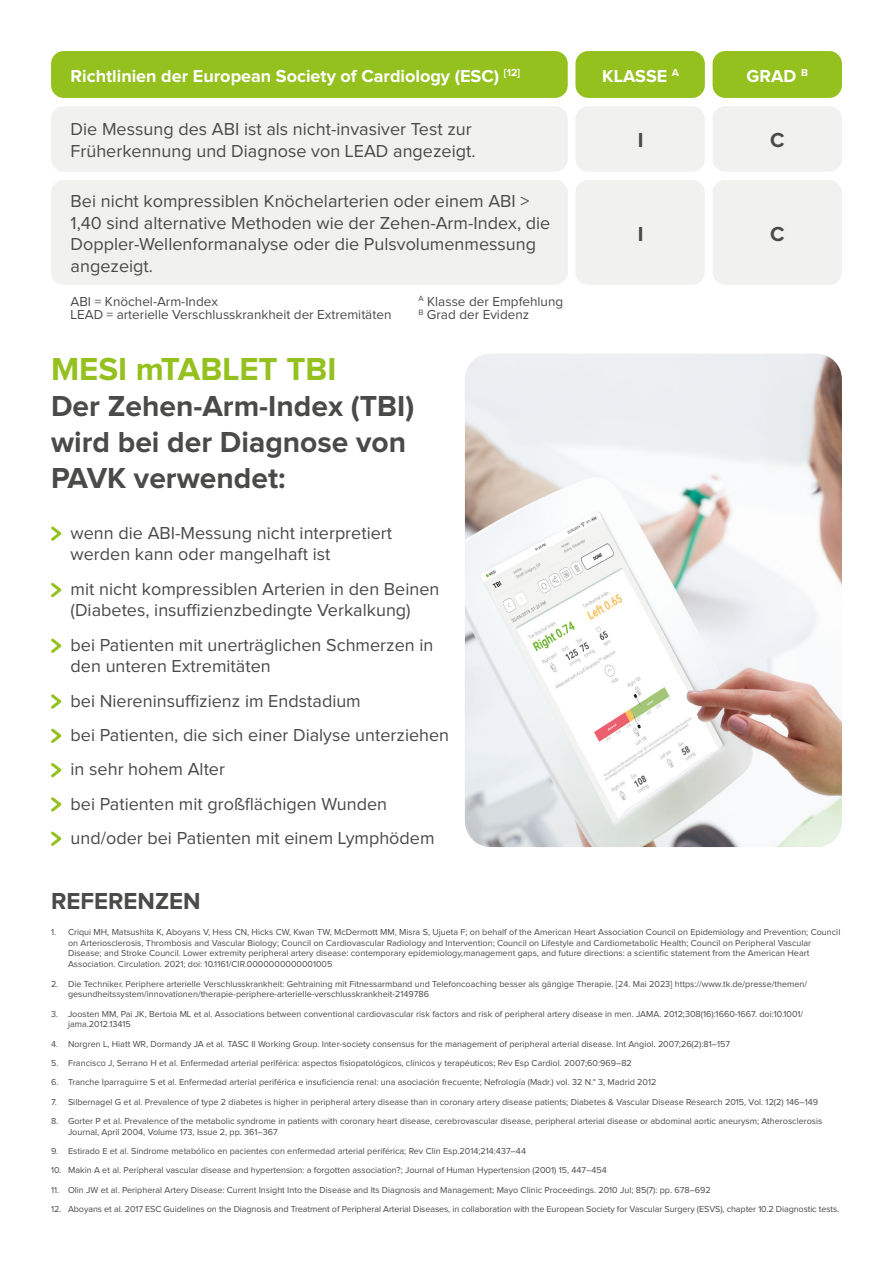
<style>
.page{position:relative;width:893px;height:1263px;background:#fff}
.page>*{position:absolute;margin:0;border:0;box-sizing:border-box;transform-origin:0 0}
.t1{font:700 33px "Proxima Nova";color:#95c11f}
.t2{font:700 30px/36px "Proxima Nova";color:#4a4a49}
.t3{font:700 24px "Proxima Nova";color:#4a4a49}
.t4{font:700 21px "Proxima Nova";color:#4a4a49}
.t5{font:18px/21.6px "Proxima Nova";color:#4a4a49}
.t6{font:700 18px "Proxima Nova";color:#fff}
.t7{font:13.5px/13.5px "Proxima Nova";color:#4a4a49}
.t8{font:9px/10.8px "Proxima Nova";color:#4a4a49}
</style>
<div class="page">
<svg style="left:51px;top:526px;width:11px;height:15px"></svg>
<svg style="left:51px;top:728px;width:11px;height:15px"></svg>
<svg style="left:51px;top:582px;width:11px;height:16px"></svg>
<svg style="left:51px;top:763px;width:11px;height:15px"></svg>
<svg style="left:51px;top:638px;width:11px;height:15px"></svg>
<svg style="left:51px;top:797px;width:11px;height:15px"></svg>
<svg style="left:51px;top:694px;width:11px;height:15px"></svg>
<svg style="left:51px;top:831px;width:11px;height:15px"></svg>
<img style="left:465px;top:354px;width:377px;height:493px">
<div style="left:51px;top:51px;width:517px;height:47px;background:#95c11f;border-radius:13px"></div>
<div style="left:51px;top:106px;width:517px;height:66px;background:#f1f1f0;border-radius:13px"></div>
<div style="left:51px;top:180px;width:517px;height:105px;background:#f1f1f0;border-radius:13px"></div>
<div style="left:575px;top:51px;width:130px;height:47px;background:#95c11f;border-radius:13px"></div>
<div style="left:575px;top:106px;width:130px;height:66px;background:#f1f1f0;border-radius:13px"></div>
<div style="left:575px;top:180px;width:130px;height:105px;background:#f1f1f0;border-radius:13px"></div>
<div style="left:713px;top:51px;width:129px;height:47px;background:#95c11f;border-radius:13px"></div>
<div style="left:713px;top:106px;width:129px;height:66px;background:#f1f1f0;border-radius:13px"></div>
<div style="left:713px;top:180px;width:129px;height:105px;background:#f1f1f0;border-radius:13px"></div>
<h3 class="t6" style="left:71px;top:66px;width:451px">Richtlinien der European Society of Cardiology (ESC) <sup>[12]</sup></h3>
<h3 class="t6" style="left:602px;top:66px;width:78px">KLASSE <sup>A</sup></h3>
<h3 class="t5" style="left:71px;top:119px;width:406px">Die Messung des ABI ist als nicht-invasiver Test zur<br>Früherkennung und Diagnose von LEAD angezeigt.</h3>
<h3 class="t5" style="left:71px;top:191px;width:481px">Bei nicht kompressiblen Knöchelarterien oder einem ABI &gt; 1,40 sind alternative Methoden wie der Zehen-Arm-Index, die Doppler-Wellenformanalyse oder die Pulsvolumenmessung angezeigt.</h3>
<h3 class="t7" style="left:71px;top:295px;width:322px">ABI = Knöchel-Arm-Index<br>LEAD = arterielle Verschlusskrankheit der Extremitäten</h3>
<h3 class="t7" style="left:418px;top:295px;width:146px"><sup>A</sup> Klasse der Empfehlung<br><sup>B</sup> Grad der Evidenz</h3>
<h1 class="t1" style="left:51px;top:352px;width:287px">MESI mTABLET TBI</h1>
<h2 class="t2" style="left:51px;top:388px;width:365px">Der Zehen-Arm-Index (TBI) wird bei der Diagnose von<br>PAVK verwendet:</h2>
<h3 class="t5" style="left:71px;top:522px;width:323px">wenn die ABI-Messung nicht interpretiert werden kann oder mangelhaft ist</h3>
<h3 class="t5" style="left:71px;top:578px;width:370px">mit nicht kompressiblen Arterien in den Beinen (Diabetes, insuffizienzbedingte Verkalkung)</h3>
<h3 class="t5" style="left:71px;top:634px;width:364px">bei Patienten mit unerträglichen Schmerzen in den unteren Extremitäten</h3>
<h3 class="t5" style="left:71px;top:684px;width:380px;line-height:34.3px">bei Niereninsuffizienz im Endstadium<br>bei Patienten, die sich einer Dialyse unterziehen in sehr hohem Alter<br>bei Patienten mit großflächigen Wunden und/oder bei Patienten mit einem Lymphödem</h3>
<h3 class="t3" style="left:51px;top:889px;width:151px">REFERENZEN</h3>
<h3 class="t4" style="left:638px;top:129px;width:7px">I</h3>
<h3 class="t4" style="left:638px;top:223px;width:7px">I</h3>
<h3 class="t6" style="left:747px;top:66px;width:63px">GRAD <sup>B</sup></h3>
<h3 class="t4" style="left:770px;top:129px;width:16px">C</h3>
<h3 class="t4" style="left:770px;top:223px;width:16px">C</h3>
<p class="t8" style="left:68px;top:926px;width:774px;text-indent:-17px">1. Criqui MH, Matsushita K, Aboyans V, Hess CN, Hicks CW, Kwan TW, McDermott MM, Misra S, Ujueta F; on behalf of the American Heart Association Council on Epidemiology and Prevention; Council on Arteriosclerosis, Thrombosis and Vascular Biology; Council on Cardiovascular Radiology and Intervention; Council on Lifestyle and Cardiometabolic Health; Council on Peripheral Vascular Disease; and Stroke Council. Lower extremity peripheral artery disease: contemporary epidemiology,management gaps, and future directions: a scientific statement from the American Heart Association. Circulation. 2021; doi: 10.1161/CIR.0000000000001005</p>
<p class="t8" style="left:68px;top:978px;width:741px;text-indent:-17px">2. Die Techniker. Peri phere arte ri elle Verschluss krank heit: Gehtrai ning mit Fitness arm band und Tele fon coa ching besser als gängige Therapie. [24. Mai 2023] https://www.tk.de/presse/themen/ gesundheitssystem/innovationen/therapie-periphere-arterielle-verschlusskrankheit-2149786</p>
<p class="t8" style="left:68px;top:1008px;width:737px;text-indent:-17px">3. Joosten MM, Pai JK, Bertoia ML et al. Associations between conventional cardiovascular risk factors and risk of peripheral artery disease in men. JAMA. 2012;308(16):1660-1667. doi:10.1001/ jama.2012.13415</p>
<p class="t8" style="left:51px;top:1038px;width:680px">4. Norgren L, Hiatt WR, Dormandy JA et al. TASC II Working Group. Inter-society consensus for the management of peripheral arterial disease. Int Angiol. 2007;26(2):81–157</p>
<p class="t8" style="left:51px;top:1058px;width:582px">5. Francisco J, Serrano H et al. Enfermedad arterial periférica: aspectos fisiopatológicos, clínicos y terapéuticos; Rev Esp Cardiol. 2007;60:969–82</p>
<p class="t8" style="left:51px;top:1077px;width:607px">6. Tranche Iparraguirre S et al. Enfermedad arterial periférica e insuficiencia renal: una asociación frecuente; Nefrología (Madr.) vol. 32 N.° 3, Madrid 2012</p>
<p class="t8" style="left:51px;top:1096px;width:769px">7. Silbernagel G et al. Prevalence of type 2 diabetes is higher in peripheral artery disease than in coronary artery disease patients; Diabetes &amp; Vascular Disease Research 2015, Vol. 12(2) 146–149</p>
<p class="t8" style="left:68px;top:1116px;width:756px;text-indent:-17px">8. Gorter P et al. Prevalence of the metabolic syndrome in patients with coronary heart disease, cerebrovascular disease, peripheral arterial disease or abdominal aortic aneurysm; Atherosclerosis<br>Journal, April 2004, Volume 173, Issue 2, pp. 361–367</p>
<p class="t8" style="left:51px;top:1146px;width:476px">9. Estirado E et al. Síndrome metabólico en pacientes con enfermedad arterial periférica; Rev Clin Esp.2014;214:437–44</p>
<p class="t8" style="left:51px;top:1165px;width:557px">10. Makin A et al. Peripheral vascular disease and hypertension: a forgotten association?; Journal of Human Hypertension (2001) 15, 447–454</p>
<p class="t8" style="left:51px;top:1184px;width:661px">11. Olin JW et al. Peripheral Artery Disease: Current Insight Into the Disease and Its Diagnosis and Management; Mayo Clinic Proceedings. 2010 Jul; 85(7): pp. 678–692</p>
<p class="t8" style="left:51px;top:1204px;width:790px">12. Aboyans et al. 2017 ESC Guidelines on the Diagnosis and Treatment of Peripheral Arterial Diseases, in collaboration with the European Society for Vascular Surgery (ESVS), chapter 10.2 Diagnostic tests.</p>
</div>
